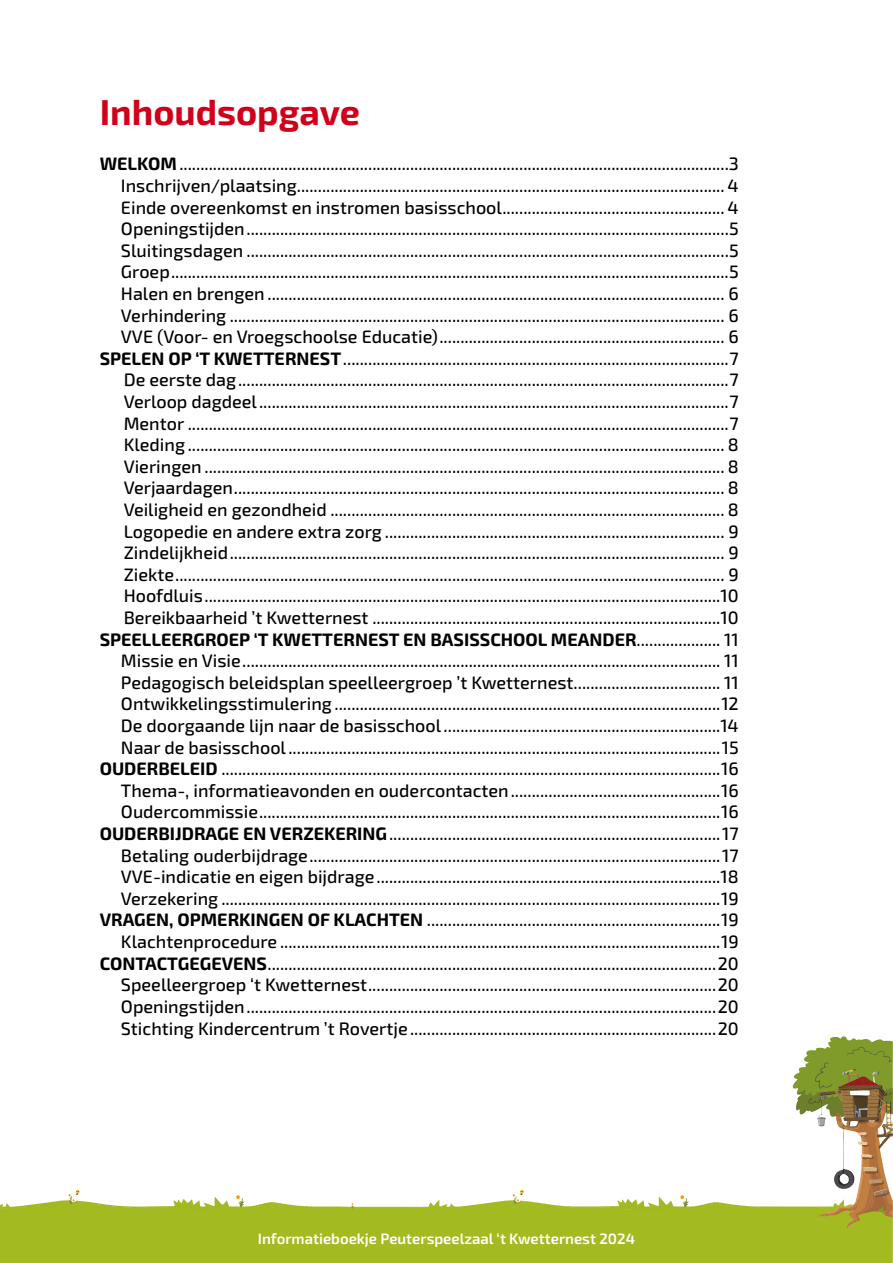
<style>
.page{position:relative;width:893px;height:1263px;background:#fff}
.page>*{position:absolute;margin:0;border:0;box-sizing:border-box;transform-origin:0 0}
.t1{font:700 36px "Exo 2";color:#d10019}
.t2{font:500 18px/21.6px "Exo 2";color:#000;text-align:right}
.t3{font:600 15px "Exo 2";color:#fff}
.s1{font-weight:700}
</style>
<div class="page">
<div style="left:0;top:1199px;width:893px;height:64px;background:#a4ba21"></div>
<svg style="left:351px;top:1203px;width:77px;height:6px"></svg>
<svg style="left:513px;top:1189px;width:244px;height:22px"></svg>
<svg style="left:0;top:1189px;width:312px;height:22px"></svg>
<svg style="left:792px;top:1036px;width:101px;height:193px"></svg>
<h1 class="t1" style="left:100px;top:85px;width:262px">Inhoudsopgave</h1>
<p class="t2" style="left:100px;top:153px;width:641px"><span class="s1">WELKOM</span>...................................................................................................................................3<br>Inschrijven/plaatsing...................................................................................................... 4<br>Einde overeenkomst en instromen basisschool..................................................... 4<br>Openingstijden...................................................................................................................5<br>Sluitingsdagen ...................................................................................................................5<br>Groep.....................................................................................................................................5<br>Halen en brengen ............................................................................................................. 6<br>Verhindering ...................................................................................................................... 6<br>VVE (Voor- en Vroegschoolse Educatie).................................................................... 6<br><span class="s1">SPELEN OP ‘T KWETTERNEST</span>............................................................................................7<br>De eerste dag.....................................................................................................................7<br>Verloop dagdeel................................................................................................................7<br>Mentor .................................................................................................................................7<br>Kleding ................................................................................................................................ 8<br>Vieringen ............................................................................................................................ 8<br>Verjaardagen..................................................................................................................... 8<br>Veiligheid en gezondheid .............................................................................................. 8<br>Logopedie en andere extra zorg ................................................................................. 9<br>Zindelijkheid...................................................................................................................... 9<br>Ziekte................................................................................................................................... 9<br>Hoofdluis...........................................................................................................................10<br>Bereikbaarheid ’t Kwetternest ...................................................................................10<br><span class="s1">SPEELLEERGROEP ‘T KWETTERNEST EN BASISSCHOOL MEANDER</span>.................... 11<br>Missie en Visie.................................................................................................................. 11<br>Pedagogisch beleidsplan speelleergroep ’t Kwetternest................................... 11<br>Ontwikkelingsstimulering............................................................................................12<br>De doorgaande lijn naar de basisschool..................................................................14<br>Naar de basisschool.......................................................................................................15<br><span class="s1">OUDERBELEID</span> .......................................................................................................................16<br>Thema-, informatieavonden en oudercontacten..................................................16<br>Oudercommissie..............................................................................................................16<br><span class="s1">OUDERBIJDRAGE EN VERZEKERING</span>...............................................................................17<br>Betaling ouderbijdrage..................................................................................................17<br>VVE-indicatie en eigen bijdrage..................................................................................18<br>Verzekering .......................................................................................................................19<br><span class="s1">VRAGEN, OPMERKINGEN OF KLACHTEN</span> ......................................................................19<br>Klachtenprocedure .........................................................................................................19<br><span class="s1">CONTACTGEGEVENS</span>...........................................................................................................20<br>Speelleergroep ‘t Kwetternest...................................................................................20<br>Openingstijden................................................................................................................20<br>Stichting Kindercentrum ’t Rovertje.........................................................................20</p>
<p class="t3" style="left:258px;top:1228px;width:379px">Informatieboekje Peuterspeelzaal ‘t Kwetternest 2024</p>
</div>
